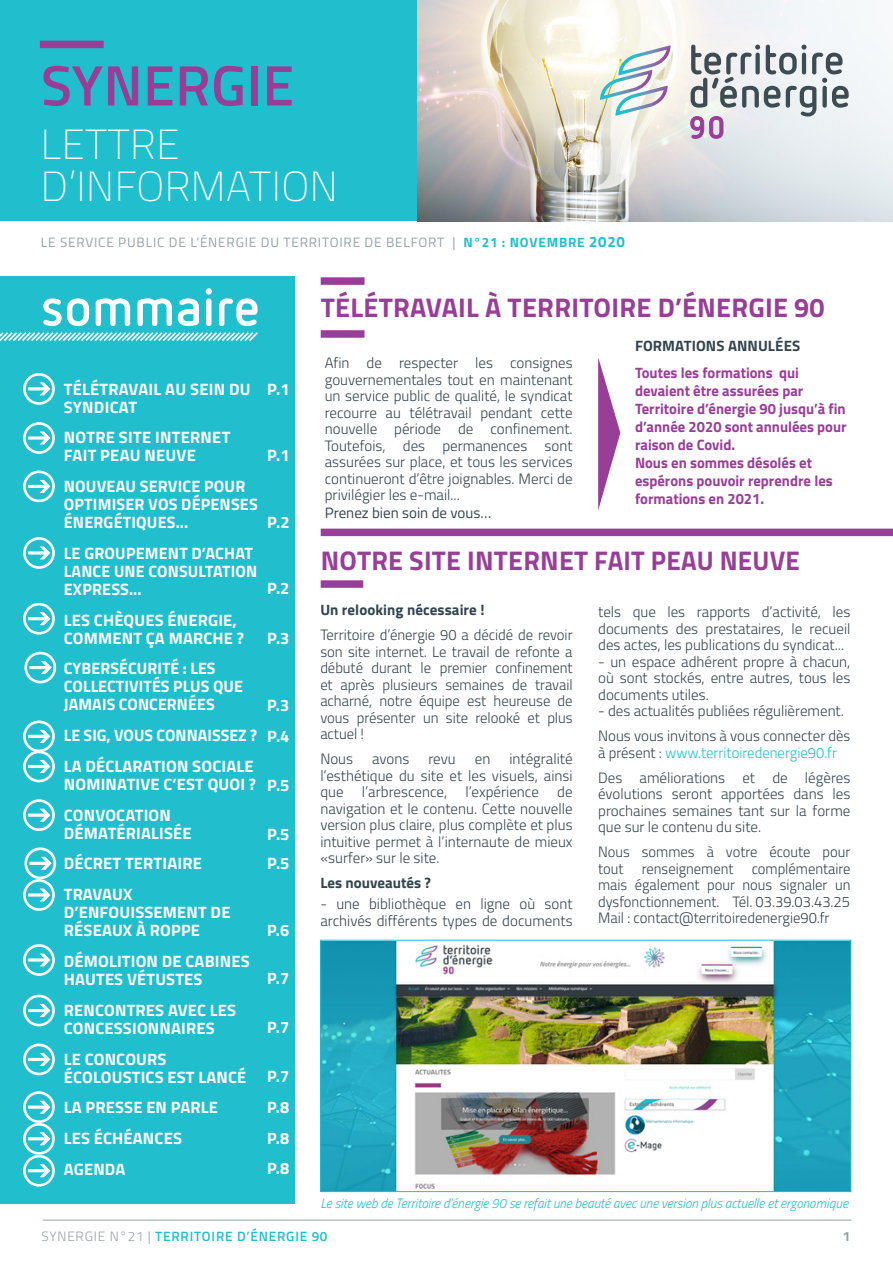
<style>
.page{position:relative;width:893px;height:1263px;background:#fff}
.page>*{position:absolute;margin:0;border:0;box-sizing:border-box;transform-origin:0 0}
.t1{font:600 57px "Titillium";letter-spacing:.01em;color:#983e97}
.t2{font:700 52.5px "Netto OT";color:#fff}
.t3{font:100 42px/42px "Titillium";letter-spacing:.01em;color:#fff}
.t4{font:700 27px "Titillium";letter-spacing:.01em;color:#983e97}
.t5{font:700 16.5px/18px "Titillium";letter-spacing:.01em;color:#fff}
.t6{font:300 15px/16.5px "Titillium";color:#33444d;text-align:justify}
.t7{font:700 15px/18px "Titillium";color:#983e97}
.t8{font:700 15px "Titillium";letter-spacing:.005em;color:#33444d}
.t9{font:15px "Titillium";color:#33444d}
.t10{font:italic 300 13.5px "Titillium";letter-spacing:-.005em;color:#21bece}
.t11{font:13.5px "Titillium";letter-spacing:.06em;color:#94a2aa}
.t12{font:600 13.5px "Titillium";letter-spacing:.06em;color:#21bece}
.t13{font:700 13.5px "Titillium";color:#94a2aa}
.s1{font-weight:700;color:#21bece}
.s2{font-weight:700;font-size:15px;color:#21bece}
.s3{color:#21bece}
.s4{font-weight:300;color:#94a2aa}
</style>
<div class="page">
<img style="left:417px;top:0;width:476px;height:221px">
<div style="left:0;top:0;width:417px;height:221px;background:#21bece"></div>
<div style="left:40px;top:41px;width:64px;height:7px;background:#983e97"></div>
<svg style="left:600px;top:45px;width:70px;height:71px"></svg>
<svg style="left:690px;top:45px;width:159px;height:94px"></svg>
<hr style="left:43px;top:1220px;width:808px;height:1px;background:#94a2aa">
<div style="left:0;top:276px;width:295px;height:927px;background:#21bece"></div>
<div style="left:321px;top:529px;width:572px;height:7px;background:#983e97"></div>
<div style="left:321px;top:580px;width:42px;height:8px;background:#983e97"></div>
<img style="left:322px;top:942px;width:527px;height:248px">
<div style="left:320px;top:940px;width:531px;height:252px;border:1px solid #21bece"></div>
<svg style="left:0;top:332px;width:258px;height:9px"></svg>
<svg style="left:28px;top:383px;width:22px;height:12px"></svg>
<div style="left:23px;top:373px;width:32px;height:32px;border:3px solid #fff;border-radius:50%"></div>
<svg style="left:28px;top:547px;width:22px;height:12px"></svg>
<div style="left:23px;top:537px;width:32px;height:32px;border:3px solid #fff;border-radius:50%"></div>
<svg style="left:28px;top:480px;width:22px;height:13px"></svg>
<div style="left:23px;top:470px;width:32px;height:32px;border:3px solid #fff;border-radius:50%"></div>
<svg style="left:28px;top:432px;width:22px;height:12px"></svg>
<div style="left:23px;top:422px;width:32px;height:32px;border:3px solid #fff;border-radius:50%"></div>
<svg style="left:28px;top:760px;width:22px;height:13px"></svg>
<div style="left:23px;top:751px;width:32px;height:31px;border:3px solid #fff;border-radius:50%"></div>
<svg style="left:28px;top:730px;width:22px;height:13px"></svg>
<div style="left:23px;top:720px;width:32px;height:32px;border:3px solid #fff;border-radius:50%"></div>
<svg style="left:30px;top:661px;width:22px;height:13px"></svg>
<div style="left:24px;top:652px;width:32px;height:31px;border:3px solid #fff;border-radius:50%"></div>
<svg style="left:28px;top:612px;width:22px;height:13px"></svg>
<div style="left:23px;top:603px;width:32px;height:32px;border:3px solid #fff;border-radius:50%"></div>
<div style="left:321px;top:277px;width:43px;height:8px;background:#983e97"></div>
<div style="left:321px;top:330px;width:43px;height:8px;background:#983e97"></div>
<svg style="left:598px;top:357px;width:22px;height:153px"></svg>
<svg style="left:28px;top:1004px;width:22px;height:13px"></svg>
<div style="left:23px;top:995px;width:32px;height:31px;border:3px solid #fff;border-radius:50%"></div>
<svg style="left:28px;top:954px;width:22px;height:12px"></svg>
<div style="left:23px;top:944px;width:32px;height:32px;border:3px solid #fff;border-radius:50%"></div>
<svg style="left:28px;top:889px;width:22px;height:12px"></svg>
<div style="left:23px;top:879px;width:32px;height:32px;border:3px solid #fff;border-radius:50%"></div>
<svg style="left:30px;top:857px;width:22px;height:13px"></svg>
<div style="left:24px;top:847px;width:32px;height:32px;border:3px solid #fff;border-radius:50%"></div>
<svg style="left:28px;top:1164px;width:22px;height:13px"></svg>
<div style="left:23px;top:1155px;width:32px;height:31px;border:3px solid #fff;border-radius:50%"></div>
<svg style="left:28px;top:1132px;width:22px;height:13px"></svg>
<div style="left:23px;top:1123px;width:32px;height:32px;border:3px solid #fff;border-radius:50%"></div>
<svg style="left:28px;top:1053px;width:22px;height:13px"></svg>
<div style="left:23px;top:1043px;width:32px;height:32px;border:3px solid #fff;border-radius:50%"></div>
<svg style="left:28px;top:1101px;width:22px;height:12px"></svg>
<div style="left:23px;top:1091px;width:32px;height:32px;border:3px solid #fff;border-radius:50%"></div>
<svg style="left:28px;top:809px;width:22px;height:13px"></svg>
<div style="left:23px;top:799px;width:32px;height:32px;border:3px solid #fff;border-radius:50%"></div>
<h1 class="t1" style="left:41px;top:43px;width:255px">SYNERGIE</h1>
<h3 class="t3" style="left:41px;top:122px;width:298px">LETTRE<br>D’INFORMATION</h3>
<p class="t11" style="left:41px;top:233px;width:586px">LE SERVICE PUBLIC DE L’ÉNERGIE DU TERRITOIRE DE BELFORT | <span class="s1">N°21 : NOVEMBRE</span> <span class="s2">2020</span></p>
<p class="t2" style="left:41px;top:274px;width:221px">sommaire</p>
<p class="t4" style="left:321px;top:286px;width:505px">TÉLÉTRAVAIL À TERRITOIRE D’ÉNERGIE 90</p>
<p class="t6" style="left:325px;top:354px;width:249px">Afin de respecter les consignes gouvernementales tout en maintenant un service public de qualité, le syndicat recourre au télétravail pendant cette nouvelle période de confinement.<br>Toutefois, des permanences sont assurées sur place, et tous les services continueront d’être joignables. Merci de privilégier les e-mail...</p>
<p class="t9" style="left:325px;top:502px;width:168px">Prenez bien soin de vous…</p>
<p class="t8" style="left:635px;top:334px;width:167px">FORMATIONS ANNULÉES</p>
<p class="t7" style="left:635px;top:362px;width:213px">Toutes les formations qui devaient être assurées par<br>Territoire d’énergie 90 jusqu’à fin d’année 2020 sont annulées pour raison de Covid.</p>
<p class="t7" style="left:635px;top:452px;width:199px">Nous en sommes désolés et espérons pouvoir reprendre les formations en 2021.</p>
<p class="t5" style="left:64px;top:379px;width:188px">TÉLÉTRAVAIL AU SEIN DU<br>SYNDICAT</p>
<p class="t5" style="left:64px;top:428px;width:168px">NOTRE SITE INTERNET<br>FAIT PEAU NEUVE</p>
<p class="t5" style="left:64px;top:476px;width:196px">NOUVEAU SERVICE POUR<br>OPTIMISER VOS DÉPENSES<br>ÉNERGÉTIQUES...</p>
<p class="t5" style="left:64px;top:543px;width:191px">LE GROUPEMENT D’ACHAT</p>
<p class="t5" style="left:64px;top:561px;width:195px">LANCE UNE CONSULTATION<br>EXPRESS...</p>
<p class="t5" style="left:64px;top:610px;width:182px">LES CHÈQUES ÉNERGIE,<br>COMMENT ÇA MARCHE ?</p>
<p class="t5" style="left:64px;top:659px;width:181px">CYBERSÉCURITÉ : LES<br>COLLECTIVITÉS PLUS QUE<br>JAMAIS CONCERNÉES</p>
<p class="t5" style="left:64px;top:725px;width:195px">LE SIG, VOUS CONNAISSEZ ?</p>
<p class="t5" style="left:64px;top:756px;width:194px">LA DÉCLARATION SOCIALE<br>NOMINATIVE C’EST QUOI ?</p>
<p class="t5" style="left:64px;top:805px;width:129px">CONVOCATION<br>DÉMATÉRIALISÉE</p>
<p class="t5" style="left:64px;top:854px;width:140px">DÉCRET TERTIAIRE</p>
<p class="t5" style="left:64px;top:884px;width:168px">TRAVAUX<br>D’ENFOUISSEMENT DE<br>RÉSEAUX À ROPPE</p>
<p class="t5" style="left:64px;top:951px;width:187px">DÉMOLITION DE CABINES<br>HAUTES VÉTUSTES</p>
<p class="t5" style="left:64px;top:1000px;width:174px">RENCONTRES AVEC LES<br>CONCESSIONNAIRES</p>
<p class="t5" style="left:64px;top:1049px;width:184px">LE CONCOURS<br>ÉCOLOUSTICS EST LANCÉ</p>
<p class="t5" style="left:64px;top:1097px;width:156px">LA PRESSE EN PARLE</p>
<p class="t5" style="left:64px;top:1128px;width:120px">LES ÉCHÉANCES</p>
<p class="t5" style="left:64px;top:1159px;width:63px">AGENDA</p>
<p class="t5" style="left:267px;top:379px;width:24px">P.1</p>
<p class="t5" style="left:267px;top:446px;width:24px">P.1</p>
<p class="t5" style="left:267px;top:512px;width:24px">P.2</p>
<p class="t4" style="left:321px;top:540px;width:481px">NOTRE SITE INTERNET FAIT PEAU NEUVE</p>
<p class="t5" style="left:267px;top:578px;width:24px">P.2</p>
<p class="t5" style="left:267px;top:628px;width:24px">P.3</p>
<p class="t8" style="left:320px;top:598px;width:166px">Un relooking nécessaire !</p>
<p class="t6" style="left:320px;top:626px;width:254px">Territoire d’énergie 90 a décidé de revoir son site internet. Le travail de refonte a débuté durant le premier confinement et après plusieurs semaines de travail acharné, notre équipe est heureuse de vous présenter un site relooké et plus actuel !</p>
<p class="t6" style="left:320px;top:750px;width:34px">Nous</p>
<p class="t6" style="left:372px;top:750px;width:39px">avons</p>
<p class="t6" style="left:428px;top:750px;width:29px">revu</p>
<p class="t6" style="left:475px;top:750px;width:17px">en</p>
<p class="t6" style="left:598px;top:603px;width:254px">tels que les rapports d’activité, les documents des prestataires, le recueil des actes, les publications du syndicat...</p>
<p class="t6" style="left:598px;top:652px;width:254px">- un espace adhérent propre à chacun, où sont stockés, entre autres, tous les documents utiles.</p>
<p class="t6" style="left:598px;top:702px;width:247px">- des actualités publiées régulièrement.</p>
<p class="t6" style="left:598px;top:727px;width:254px">Nous vous invitons à vous connecter dès à présent : <span class="s3">www.territoiredenergie90.fr</span></p>
<p class="t6" style="left:598px;top:768px;width:254px">Des améliorations et de légères évolutions seront apportées dans les prochaines semaines tant sur la forme que sur le contenu du site.</p>
<p class="t6" style="left:598px;top:843px;width:254px">Nous sommes à votre écoute pour tout renseignement complémentaire mais également pour nous signaler un dysfonctionnement. Tél. 03.39.03.43.25</p>
<p class="t6" style="left:598px;top:909px;width:233px">Mail : contact@territoiredenergie90.fr</p>
<p class="t5" style="left:267px;top:696px;width:24px">P.3</p>
<p class="t5" style="left:267px;top:726px;width:24px">P.4</p>
<p class="t5" style="left:267px;top:775px;width:24px">P.5</p>
<p class="t5" style="left:267px;top:824px;width:24px">P.5</p>
<p class="t5" style="left:267px;top:853px;width:24px">P.5</p>
<p class="t6" style="left:320px;top:750px;width:254px;text-indent:189px">intégralité l’esthétique du site et les visuels, ainsi que l’arbrescence, l’expérience de navigation et le contenu. Cette nouvelle version plus claire, plus complète et plus intuitive permet à l’internaute de mieux «surfer» sur le site.</p>
<p class="t8" style="left:320px;top:871px;width:112px">Les nouveautés ?</p>
<p class="t6" style="left:320px;top:895px;width:254px">- une bibliothèque en ligne où sont archivés différents types de documents</p>
<p class="t5" style="left:267px;top:920px;width:24px">P.6</p>
<p class="t5" style="left:267px;top:969px;width:24px">P.7</p>
<p class="t5" style="left:267px;top:1017px;width:24px">P.7</p>
<p class="t5" style="left:267px;top:1066px;width:24px">P.7</p>
<p class="t5" style="left:267px;top:1097px;width:24px">P.8</p>
<p class="t5" style="left:267px;top:1128px;width:24px">P.8</p>
<p class="t5" style="left:267px;top:1159px;width:24px">P.8</p>
<p class="t10" style="left:320px;top:1193px;width:529px">Le site web de Territoire d’énergie 90 se refait une beauté avec une version plus actuelle et ergonomique</p>
<p class="t12" style="left:42px;top:1226px;width:287px"><span class="s4">SYNERGIE N°21 |</span> TERRITOIRE D’ÉNERGIE 90</p>
<p class="t13" style="left:843px;top:1226px;width:9px">1</p>
</div>
